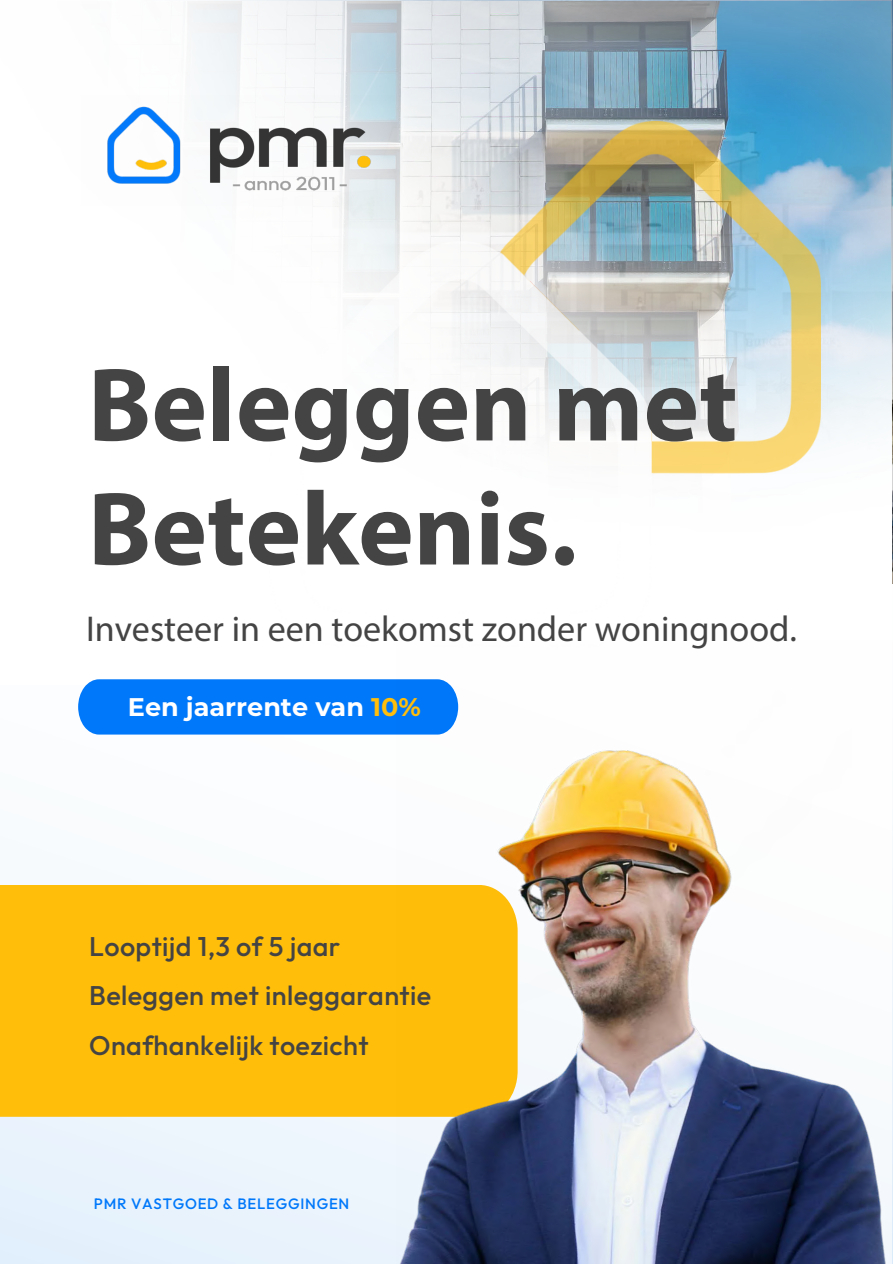
<style>
.page{position:relative;width:893px;height:1264px;background:#fff}
.page>*{position:absolute;margin:0;border:0;box-sizing:border-box;transform-origin:0 0}
.t1{font:700 105.15px/123.9px "Myriad Pro";color:#444}
.t2{font:36px "Myriad Pro";color:#444}
.t3{font:500 27px/49.5px "Outfit";letter-spacing:.015em;color:#444}
.t4{font:700 25.5px "Montserrat";color:#fff}
.t5{font:500 15px "Outfit";letter-spacing:.05em;color:#0078fa}
.s1{color:#ffbe0a}
</style>
<div class="page">
<svg style="left:0;top:734px;width:397px;height:529px;fill:#f6fafd"></svg>
<img style="left:188px;top:1px;width:703px;height:438px">
<div style="left:78px;top:679px;width:319px;height:55px;background:#0078fa"></div>
<div style="left:0;top:885px;width:397px;height:231px;background:#ffbe0a"></div>
<img style="left:269px;top:122px;width:551px;height:352px">
<img style="left:397px;top:679px;width:495px;height:584px">
<img style="left:107px;top:95px;width:289px;height:111px">
<p class="t1" style="left:88px;top:339px;width:651px">Beleggen met<br>Betekenis.</p>
<h2 class="t2" style="left:86px;top:606px;width:712px">Investeer in een toekomst zonder woningnood.</h2>
<h1 class="t4" style="left:128px;top:688px;width:294px">Een jaarrente van <span class="s1">10%</span></h1>
<p class="t3" style="left:89px;top:921px;width:252px">Looptijd 1,3 of 5 jaar</p>
<p class="t3" style="left:89px;top:970px;width:343px">Beleggen met inleggarantie<br>Onafhankelijk toezicht</p>
<p class="t5" style="left:94px;top:1193px;width:257px">PMR VASTGOED &amp; BELEGGINGEN</p>
</div>
